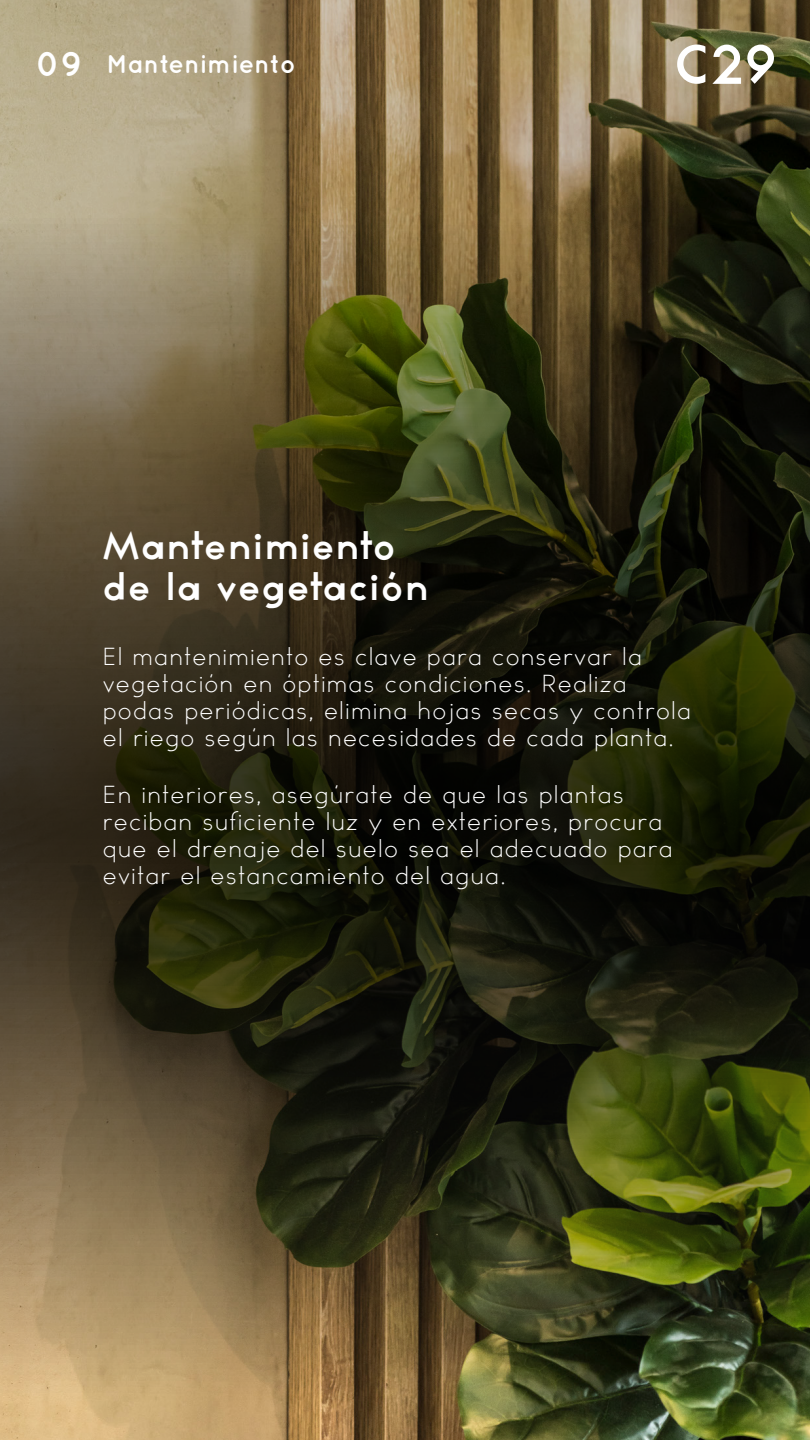
<style>
.page{position:relative;width:810px;height:1440px;background:#fff}
.page>*{position:absolute;margin:0;border:0;box-sizing:border-box;transform-origin:0 0}
.t1{font:600 35.03px/40.9px "TYPOGRAPHPRO";letter-spacing:.05em;color:#fff}
.t2{font:700 25.65px "Quicksand";color:#fff}
.t3{font:300 22.5px/27px "TYPOGRAPHPRO";letter-spacing:.05em;color:#fff}
.s1{font-size:34.58px}
</style>
<div class="page">
<img style="left:0;top:0;width:810px;height:1440px">
<svg style="left:677px;top:45px;width:28px;height:39px"></svg>
<svg style="left:747px;top:45px;width:27px;height:39px"></svg>
<svg style="left:712px;top:45px;width:29px;height:39px"></svg>
<p class="t2" style="left:36px;top:49px;width:261px"><span class="s1">09</span> Mantenimiento</p>
<h1 class="t1" style="left:103px;top:524px;width:327px">Mantenimiento de la vegetación</h1>
<p class="t3" style="left:103px;top:643px;width:590px">El mantenimiento es clave para conservar la vegetación en óptimas condiciones. Realiza podas periódicas, elimina hojas secas y controla el riego según las necesidades de cada planta.</p>
<p class="t3" style="left:103px;top:781px;width:571px">En interiores, asegúrate de que las plantas reciban suficiente luz y en exteriores, procura que el drenaje del suelo sea el adecuado para evitar el estancamiento del agua.</p>
</div>
